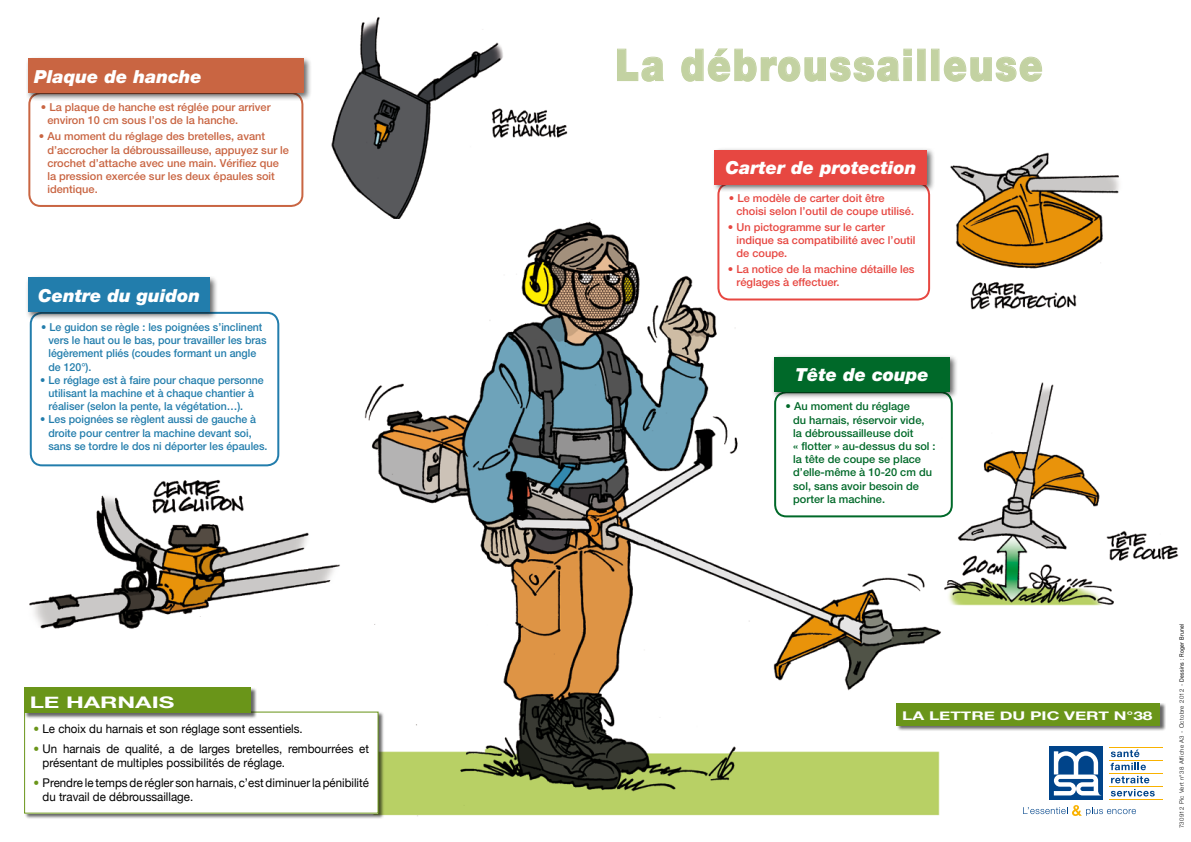
<style>
.page{position:relative;width:1191px;height:842px;background:#fff}
.page>*{position:absolute;margin:0;border:0;box-sizing:border-box;transform-origin:0 0}
.t1{font:900 44px "Helvetica Neue LT";letter-spacing:.05em;color:#c3d2a2;scale:.86 1}
.t2{font:italic 900 18px "Helvetica Neue LT";color:#fff}
.t3{font:700 16px "Helvetica Neue";color:#fff;scale:1.5 1}
.t4{font:12px/14.4px "Helvetica Neue";color:#000;scale:.96 1}
.t5{font:700 12px "Helvetica Neue";color:#fff;scale:1.44 1}
.t6{font:500 11px/13.2px "Helvetica Neue LT";color:#227dac;scale:.96 1}
.t7{font:500 11px/13.2px "Helvetica Neue LT";color:#c96542}
.t8{font:500 11px/13.2px "Helvetica Neue LT";color:#e74741}
.t9{font:500 11px/13.2px "Helvetica Neue LT";color:#006929}
.t10{font:300 6px "Helvetica Neue";letter-spacing:.05em;color:#000}
.s1{color:#6a9519}
.s2{font-weight:400}
</style>
<div class="page">
<img style="left:29px;top:495px;width:311px;height:134px">
<img style="left:331px;top:17px;width:237px;height:202px">
<svg style="left:617px;top:49px;width:46px;height:33px"></svg>
<svg style="left:681px;top:48px;width:231px;height:34px"></svg>
<div style="left:917px;top:49px;width:8px;height:32px;border:1px solid #c3d2a2"></div>
<div style="left:931px;top:49px;width:8px;height:32px;border:1px solid #c3d2a2"></div>
<svg style="left:943px;top:57px;width:99px;height:25px"></svg>
<div style="left:30px;top:312px;width:249px;height:154px;border:2px solid #227dac;border-radius:11px"></div>
<img style="left:364px;top:220px;width:577px;height:597px">
<img style="left:950px;top:152px;width:169px;height:158px">
<div style="left:28px;top:92px;width:275px;height:115px;border:2px solid #c96542;border-radius:11px"></div>
<div style="left:24px;top:711px;width:360px;height:109px;background:#000;opacity:.6"></div>
<div style="left:25px;top:712px;width:353px;height:101px;background:#fff"></div>
<div style="left:24px;top:687px;width:233px;height:32px;background:#000;opacity:.6"></div>
<div style="left:24px;top:687px;width:227px;height:26px;background:#6a9519"></div>
<img style="left:938px;top:382px;width:241px;height:232px">
<div style="left:717px;top:182px;width:213px;height:118px;border:2px solid #e74741;border-radius:11px"></div>
<div style="left:774px;top:391px;width:178px;height:126px;border:2px solid #006929;border-radius:11px"></div>
<svg style="left:1110px;top:749px;width:29px;height:8px"></svg>
<svg style="left:1110px;top:763px;width:36px;height:7px"></svg>
<svg style="left:1111px;top:776px;width:38px;height:7px"></svg>
<svg style="left:1110px;top:789px;width:44px;height:7px"></svg>
<hr style="left:1109px;top:747px;width:53px;height:1px;background:#f9b200">
<hr style="left:1109px;top:760px;width:53px;height:1px;background:#f9b200">
<hr style="left:1109px;top:773px;width:53px;height:1px;background:#f9b200">
<hr style="left:1109px;top:786px;width:53px;height:1px;background:#f9b200">
<hr style="left:1109px;top:799px;width:53px;height:1px;background:#f9b200">
<div style="left:1049px;top:747px;width:53px;height:53px;background:#00448a"></div>
<svg style="left:1053px;top:751px;width:47px;height:44px"></svg>
<svg style="left:1023px;top:805px;width:113px;height:11px"></svg>
<div style="left:771px;top:354px;width:187px;height:46px;background:#000;opacity:.6"></div>
<div style="left:774px;top:357px;width:176px;height:34px;background:#006929"></div>
<div style="left:712px;top:148px;width:223px;height:45px;background:#000;opacity:.6"></div>
<div style="left:714px;top:150px;width:213px;height:34px;background:#e74741"></div>
<div style="left:26px;top:56px;width:286px;height:45px;background:#000;opacity:.6"></div>
<div style="left:28px;top:59px;width:275px;height:34px;background:#c96542"></div>
<div style="left:26px;top:275px;width:192px;height:45px;background:#000;opacity:.6"></div>
<div style="left:28px;top:278px;width:182px;height:34px;background:#227dac"></div>
<img style="left:149px;top:479px;width:98px;height:40px">
<div style="left:896px;top:703px;width:270px;height:28px;background:#000;opacity:.6"></div>
<div style="left:896px;top:703px;width:264px;height:23px;background:#6a9519"></div>
<h2 class="t2" style="left:34px;top:65px;width:169px">Plaque de hanche</h2>
<p class="t7" style="left:47px;top:101px;width:225px;text-indent:-7px">• La plaque de hanche est réglée pour arriver environ 10 cm sous l’os de la hanche.</p>
<p class="t7" style="left:47px;top:130px;width:243px;text-indent:-9px">• Au moment du réglage des bretelles, avant d’accrocher la débroussailleuse, appuyez sur le crochet d’attache avec une main. Vérifiez que la pression exercée sur les deux épaules soit identique.</p>
<h2 class="t2" style="left:38px;top:284px;width:164px">Centre du guidon</h2>
<p class="t6" style="left:48px;top:320px;width:229px;text-indent:-7px">• Le guidon se règle : les poignées s’inclinent vers le haut ou le bas, pour travailler les bras légèrement pliés (coudes formant un angle de 120°).</p>
<p class="t6" style="left:48px;top:373px;width:226px;text-indent:-8px">• Le réglage est à faire pour chaque personne utilisant la machine et à chaque chantier à réaliser (selon la pente, la végétation…).</p>
<p class="t6" style="left:48px;top:413px;width:230px;text-indent:-8px">• Les poignées se règlent aussi de gauche à droite pour centrer la machine devant soi, sans se tordre le dos ni déporter les épaules.</p>
<h3 class="t3" style="left:30px;top:688px;width:98px">LE HARNAIS</h3>
<p class="t4" style="left:34px;top:720px;width:282px"><span class="s1">•</span> Le choix du harnais et son réglage sont essentiels.</p>
<p class="t4" style="left:43px;top:740px;width:341px;text-indent:-9px"><span class="s1">•</span> Un harnais de qualité, a de larges bretelles, rembourrées et présentant de multiples possibilités de réglage.</p>
<p class="t4" style="left:43px;top:775px;width:341px;text-indent:-9px"><span class="s1">•</span> Prendre le temps de régler son harnais, c’est diminuer la pénibilité du travail de débroussaillage.</p>
<h1 class="t1" style="left:615px;top:39px;width:498px">La débroussailleuse</h1>
<h2 class="t2" style="left:725px;top:157px;width:193px">Carter de protection</h2>
<p class="t8" style="left:736px;top:191px;width:179px;text-indent:-8px">• Le modèle de carter doit être choisi selon l’outil de coupe utilisé.</p>
<p class="t8" style="left:736px;top:220px;width:180px;text-indent:-9px">• Un pictogramme sur le carter indique sa compatibilité avec l’outil de coupe.</p>
<p class="t8" style="left:736px;top:263px;width:180px;text-indent:-9px">• La notice de la machine détaille les réglages à effectuer.</p>
<h2 class="t2" style="left:795px;top:364px;width:135px">Tête de coupe</h2>
<p class="t9" style="left:793px;top:400px;width:144px;text-indent:-8px">• Au moment du réglage<br>du harnais, réservoir vide, la débroussailleuse doit<br>« flotter » au-dessus du sol : la tête de coupe se place d’elle-même à 10-20 cm du sol, sans avoir besoin de porter la machine.</p>
<p class="t5" style="left:902px;top:705px;width:175px">LA LETTRE DU PIC VERT N°38</p>
<p class="t10" style="left:1176px;top:828px;width:206px;rotate:-90deg">730912 Pic Vert n°38 Affiche A3 - Octobre 2012 - <span class="s2">Dessins : Roger Brunel</span></p>
</div>
